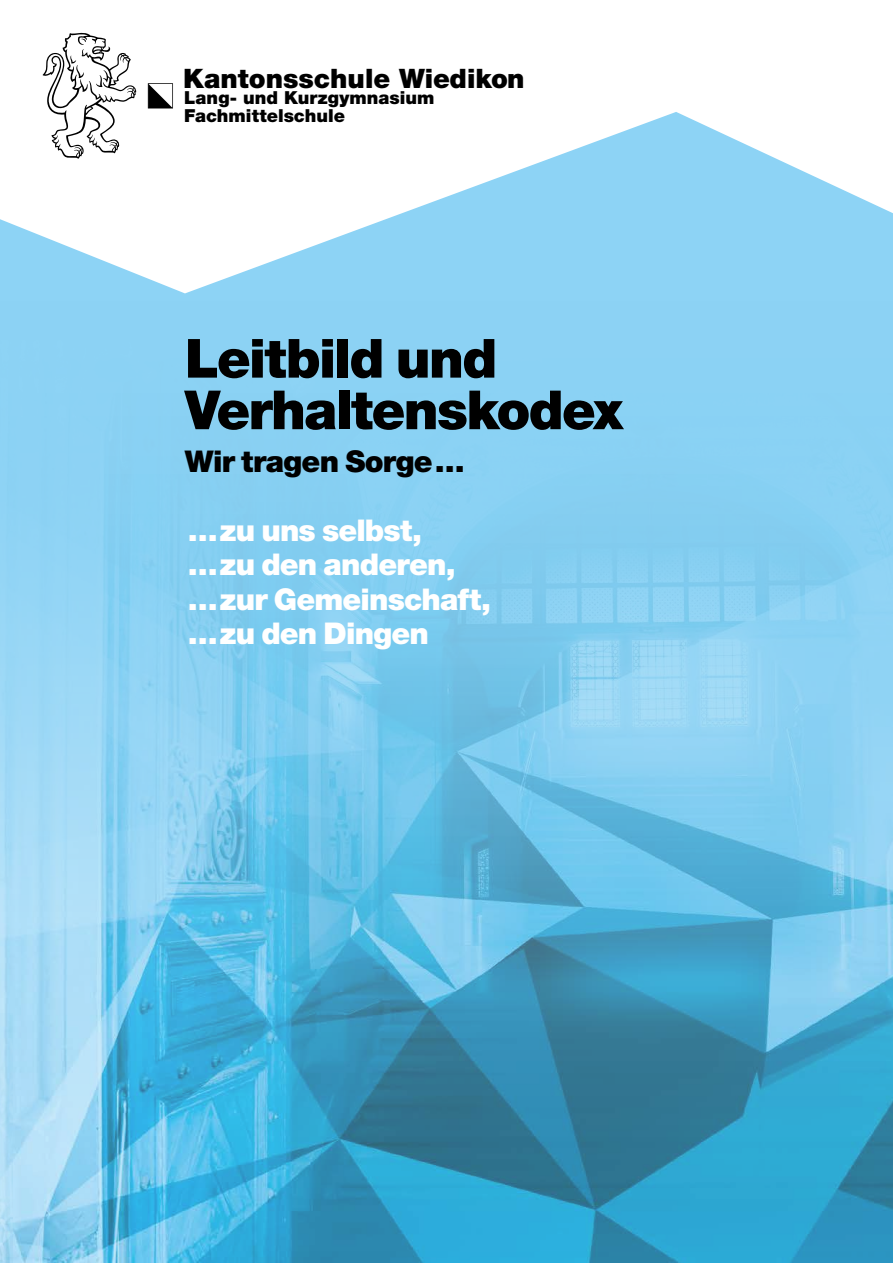
<style>
.page{position:relative;width:893px;height:1263px;background:#fff}
.page>*{position:absolute;margin:0;border:0;box-sizing:border-box;transform-origin:0 0}
.t1{font:900 54px/51.6px "Helvetica Neue LT Std";letter-spacing:-.03em;color:#000}
.t2{font:900 30px/34.3px "Helvetica Neue LT Std";letter-spacing:-.03em;color:#fff}
.t3{font:900 30px "Helvetica Neue LT Std";letter-spacing:-.025em;color:#000}
.t4{font:900 26.85px "Helvetica Neue LT Std";color:#000}
.t5{font:900 18px/18.3px "Helvetica Neue LT Std";color:#000}
</style>
<div class="page">
<img style="left:0;top:293px;width:893px;height:970px">
<svg style="left:0;top:74px;width:893px;height:219px"></svg>
<img style="left:0;top:1013px;width:13px;height:250px">
<svg style="left:43px;top:32px;width:93px;height:127px"></svg>
<svg style="left:148px;top:83px;width:25px;height:25px"></svg>
<p class="t4" style="left:183px;top:62px;width:343px">Kantonsschule Wiedikon</p>
<p class="t5" style="left:184px;top:88px;width:252px">Lang- und Kurzgymnasium<br>Fachmittelschule</p>
<h1 class="t1" style="left:185px;top:332px;width:440px">Leitbild und<br>Verhaltenskodex</h1>
<p class="t3" style="left:185px;top:443px;width:281px">Wir tragen Sorge…</p>
<p class="t2" style="left:188px;top:513px;width:305px">…zu uns selbst, …zu den anderen, …zur Gemeinschaft, …zu den Dingen</p>
</div>
